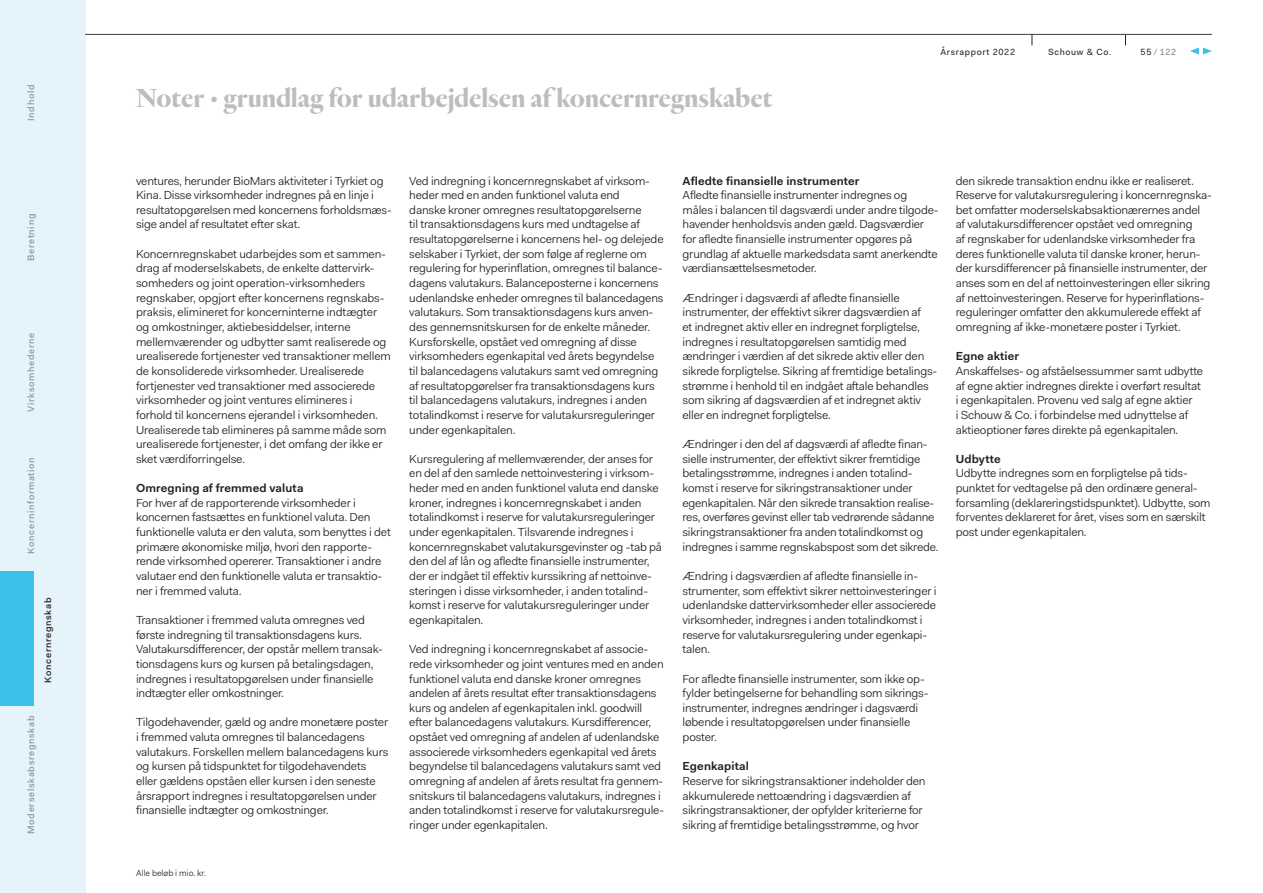
<style>
.page{position:relative;width:1263px;height:893px;background:#fff}
.page>*{position:absolute;margin:0;border:0;box-sizing:border-box;transform-origin:0 0}
.t1{font:700 27px "Heldane Display";letter-spacing:.015em;color:#bcbdc0}
.t2{font:11.7px/14.7px "Fakt Blond";letter-spacing:-.015em;color:#231f20}
.t3{font:600 11.7px "Fakt";letter-spacing:.01em;color:#231f20}
.t4{font:500 9.3px "Fakt";letter-spacing:.07em;color:#939598}
.t5{font:500 9.3px "Fakt";letter-spacing:.07em;color:#231f20}
.t6{font:9px "Fakt";letter-spacing:.07em;color:#231f20}
.t7{font:9px "Fakt";color:#808285}
.t8{font:8.7px "Fakt Blond";color:#231f20}
.s1{color:#231f20}
</style>
<div class="page">
<div style="left:0;top:0;width:85px;height:893px;background:#e4f4fa"></div>
<div style="left:0;top:571px;width:34px;height:135px;background:#3bc1ea"></div>
<hr style="left:85px;top:34px;width:1127px;height:1px;background:#3e3e3f">
<svg style="left:1190px;top:48px;width:21px;height:6px"></svg>
<p class="t4" style="left:25px;top:121px;width:38px;rotate:-90deg">Indhold</p>
<p class="t4" style="left:25px;top:261px;width:49px;rotate:-90deg">Beretning</p>
<p class="t4" style="left:25px;top:411px;width:80px;rotate:-90deg">Virksomhederne</p>
<p class="t4" style="left:25px;top:554px;width:98px;rotate:-90deg">Koncerninformation</p>
<p class="t5" style="left:42px;top:682px;width:86px;rotate:-90deg">Koncernregnskab</p>
<p class="t4" style="left:25px;top:834px;width:120px;rotate:-90deg">Moderselskabsregnskab</p>
<h1 class="t1" style="left:136px;top:81px;width:638px">Noter · grundlag for udarbejdelsen af koncernregnskabet</h1>
<p class="t6" style="left:940px;top:46px;width:76px">Årsrapport 2022</p>
<p class="t6" style="left:1048px;top:46px;width:65px">Schouw &amp; Co.</p>
<p class="t7" style="left:1140px;top:46px;width:37px"><span class="s1">55</span> / 122</p>
<p class="t2" style="left:136px;top:173px;width:257px">ventures, herunder BioMars aktiviteter i Tyrkiet og Kina. Disse virksomheder indregnes på en linje i resultatopgørelsen med koncernens forholdsmæs&shy;sige andel af resultatet efter skat.</p>
<p class="t2" style="left:136px;top:246px;width:256px">Koncernregnskabet udarbejdes som et sammen&shy;drag af moderselskabets, de enkelte dattervirk&shy;somheders og joint operation-virksomheders regnskaber, opgjort efter koncernens regnskabs&shy;praksis, elimineret for koncerninterne indtægter og omkostninger, aktiebesiddelser, interne mellemværender og udbytter samt realiserede og urealiserede fortjenester ved transaktioner mellem de konsoliderede virksomheder. Urealiserede fortjenester ved transaktioner med associerede virksomheder og joint ventures elimineres i forhold til koncernens ejerandel i virksomheden.<br>Urealiserede tab elimineres på samme måde som urealiserede fortjenester, i det omfang der ikke er sket værdiforringelse.</p>
<p class="t3" style="left:136px;top:480px;width:169px">Omregning af fremmed valuta</p>
<p class="t2" style="left:136px;top:495px;width:256px">For hver af de rapporterende virksomheder i koncernen fastsættes en funktionel valuta. Den funktionelle valuta er den valuta, som benyttes i det primære økonomiske miljø, hvori den rapporte&shy;rende virksomhed opererer. Transaktioner i andre valutaer end den funktionelle valuta er transaktio&shy;ner i fremmed valuta.</p>
<p class="t2" style="left:136px;top:612px;width:248px">Transaktioner i fremmed valuta omregnes ved første indregning til transaktionsdagens kurs.<br>Valutakursdifferencer, der opstår mellem transak&shy;tionsdagens kurs og kursen på betalingsdagen, indregnes i resultatopgørelsen under finansielle indtægter eller omkostninger.</p>
<p class="t2" style="left:136px;top:715px;width:254px">Tilgodehavender, gæld og andre monetære poster i fremmed valuta omregnes til balancedagens valutakurs. Forskellen mellem balancedagens kurs og kursen på tidspunktet for tilgodehavendets eller gældens opståen eller kursen i den seneste årsrapport indregnes i resultatopgørelsen under finansielle indtægter og omkostninger.</p>
<p class="t8" style="left:136px;top:867px;width:71px">Alle beløb i mio. kr.</p>
<p class="t2" style="left:409px;top:173px;width:256px">Ved indregning i koncernregnskabet af virksom&shy;heder med en anden funktionel valuta end<br>danske kroner omregnes resultatopgørelserne<br>til transaktionsdagens kurs med undtagelse af resultatopgørelserne i koncernens hel- og delejede selskaber i Tyrkiet, der som følge af reglerne om regulering for hyperinflation, omregnes til balance&shy;dagens valutakurs. Balanceposterne i koncernens udenlandske enheder omregnes til balancedagens valutakurs. Som transaktionsdagens kurs anven&shy;des gennemsnitskursen for de enkelte måneder.<br>Kursforskelle, opstået ved omregning af disse virksomheders egenkapital ved årets begyndelse til balancedagens valutakurs samt ved omregning af resultatopgørelser fra transaktionsdagens kurs til balancedagens valutakurs, indregnes i anden totalindkomst i reserve for valutakursreguleringer under egenkapitalen.</p>
<p class="t2" style="left:409px;top:451px;width:254px">Kursregulering af mellemværender, der anses for en del af den samlede nettoinvestering i virksom&shy;heder med en anden funktionel valuta end danske kroner, indregnes i koncernregnskabet i anden totalindkomst i reserve for valutakursreguleringer under egenkapitalen. Tilsvarende indregnes i koncernregnskabet valutakursgevinster og -tab på den del af lån og afledte finansielle instrumenter, der er indgået til effektiv kurssikring af nettoinve&shy;steringen i disse virksomheder, i anden totalind&shy;komst i reserve for valutakursreguleringer under egenkapitalen.</p>
<p class="t2" style="left:409px;top:642px;width:256px">Ved indregning i koncernregnskabet af associe&shy;rede virksomheder og joint ventures med en anden funktionel valuta end danske kroner omregnes andelen af årets resultat efter transaktionsdagens kurs og andelen af egenkapitalen inkl. goodwill efter balancedagens valutakurs. Kursdifferencer, opstået ved omregning af andelen af udenlandske associerede virksomheders egenkapital ved årets begyndelse til balancedagens valutakurs samt ved omregning af andelen af årets resultat fra gennem&shy;snitskurs til balancedagens valutakurs, indregnes i anden totalindkomst i reserve for valutakursregule&shy;ringer under egenkapitalen.</p>
<p class="t3" style="left:682px;top:173px;width:179px">Afledte finansielle instrumenter</p>
<p class="t2" style="left:682px;top:188px;width:258px">Afledte finansielle instrumenter indregnes og måles i balancen til dagsværdi under andre tilgode&shy;havender henholdsvis anden gæld. Dagsværdier for afledte finansielle instrumenter opgøres på grundlag af aktuelle markedsdata samt anerkendte værdiansættelsesmetoder.</p>
<p class="t2" style="left:682px;top:290px;width:256px">Ændringer i dagsværdi af afledte finansielle instrumenter, der effektivt sikrer dagsværdien af<br>et indregnet aktiv eller en indregnet forpligtelse, indregnes i resultatopgørelsen samtidig med ændringer i værdien af det sikrede aktiv eller den sikrede forpligtelse. Sikring af fremtidige betalings&shy;strømme i henhold til en indgået aftale behandles som sikring af dagsværdien af et indregnet aktiv eller en indregnet forpligtelse.</p>
<p class="t2" style="left:682px;top:437px;width:258px">Ændringer i den del af dagsværdi af afledte finan&shy;sielle instrumenter, der effektivt sikrer fremtidige betalingsstrømme, indregnes i anden totalind&shy;komst i reserve for sikringstransaktioner under egenkapitalen. Når den sikrede transaktion realise&shy;res, overføres gevinst eller tab vedrørende sådanne sikringstransaktioner fra anden totalindkomst og indregnes i samme regnskabspost som det sikrede.</p>
<p class="t2" style="left:682px;top:569px;width:256px">Ændring i dagsværdien af afledte finansielle in&shy;strumenter, som effektivt sikrer nettoinvesteringer i udenlandske dattervirksomheder eller associerede virksomheder, indregnes i anden totalindkomst i reserve for valutakursregulering under egenkapi&shy;talen.</p>
<p class="t2" style="left:682px;top:671px;width:247px">For afledte finansielle instrumenter, som ikke op&shy;fylder betingelserne for behandling som sikrings&shy;instrumenter, indregnes ændringer i dagsværdi løbende i resultatopgørelsen under finansielle poster.</p>
<p class="t3" style="left:682px;top:759px;width:68px">Egenkapital</p>
<p class="t2" style="left:682px;top:774px;width:245px">Reserve for sikringstransaktioner indeholder den akkumulerede nettoændring i dagsværdien af sikringstransaktioner, der opfylder kriterierne for sikring af fremtidige betalingsstrømme, og hvor</p>
<p class="t2" style="left:956px;top:173px;width:258px">den sikrede transaktion endnu ikke er realiseret.<br>Reserve for valutakursregulering i koncernregnska&shy;bet omfatter moderselskabsaktionærernes andel af valutakursdifferencer opstået ved omregning<br>af regnskaber for udenlandske virksomheder fra deres funktionelle valuta til danske kroner, herun&shy;der kursdifferencer på finansielle instrumenter, der anses som en del af nettoinvesteringen eller sikring af nettoinvesteringen. Reserve for hyperinflations&shy;reguleringer omfatter den akkumulerede effekt af omregning af ikke-monetære poster i Tyrkiet.</p>
<p class="t3" style="left:956px;top:348px;width:65px">Egne aktier</p>
<p class="t2" style="left:956px;top:363px;width:249px">Anskaffelses- og afståelsessummer samt udbytte af egne aktier indregnes direkte i overført resultat i egenkapitalen. Provenu ved salg af egne aktier<br>i Schouw &amp; Co. i forbindelse med udnyttelse af aktieoptioner føres direkte på egenkapitalen.</p>
<p class="t3" style="left:956px;top:451px;width:47px">Udbytte</p>
<p class="t2" style="left:956px;top:466px;width:256px">Udbytte indregnes som en forpligtelse på tids&shy;punktet for vedtagelse på den ordinære general&shy;forsamling (deklareringstidspunktet). Udbytte, som forventes deklareret for året, vises som en særskilt post under egenkapitalen.</p>
</div>
